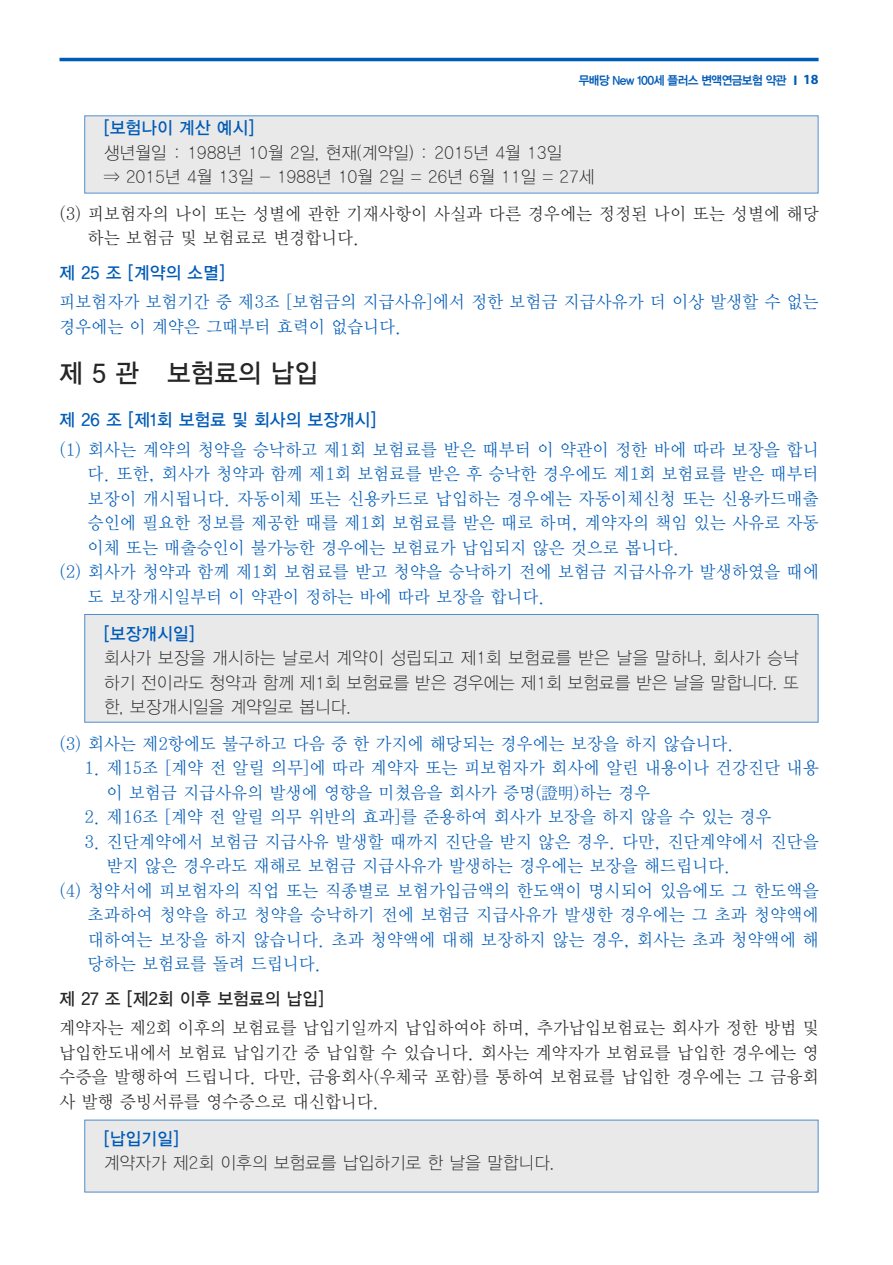
<style>
.page{position:relative;width:893px;height:1265px;background:#fff}
.page>*{position:absolute;margin:0;border:0;box-sizing:border-box;transform-origin:0 0}
.t1{font:26.25px "YDVYGO33";letter-spacing:.025em;color:#272627;scale:.95 1}
.t2{font:17.5px/24.5px "YDVY Mj O32";letter-spacing:.025em;color:#005bb7;scale:.95 1}
.t3{font:17.5px/24.5px "YDVY Mj O32";letter-spacing:.03em;color:#272627;scale:.95 1}
.t4{font:17.5px/24.5px "YDVYGO31";letter-spacing:.025em;color:#272627;scale:.95 1}
.t5{font:17.5px "YDVYGO33";letter-spacing:.025em;color:#005bb7;scale:.95 1}
.t6{font:17.5px "YDVYGO33";letter-spacing:.025em;color:#272627;scale:.95 1}
.t7{font:12.25px "YDVYGO34";letter-spacing:-.05em;color:#005bb7;scale:.95 1}
.s1{font-family:"Myriad Pro";font-weight:700;font-size:14px}
</style>
<div class="page">
<div style="left:85px;top:116px;width:733px;height:77px;background:#e9e9e9"></div>
<div style="left:85px;top:615px;width:733px;height:107px;background:#e9e9e9"></div>
<div style="left:84px;top:614px;width:734px;height:109px;border:1px solid #4d8ccd"></div>
<div style="left:85px;top:1120px;width:733px;height:72px;background:#e9e9e9"></div>
<hr style="left:60px;top:58px;width:759px;height:3px;background:#005bb7">
<p class="t7" style="left:579px;top:73px;width:254px">무배당 New 100세 플러스 변액연금보험 약관 <span class="s1">I 18</span></p>
<p class="t5" style="left:104px;top:118px;width:159px">[보험나이 계산 예시]</p>
<p class="t4" style="left:104px;top:140px;width:518px">생년월일 : 1988년 10월 2일, 현재(계약일) : 2015년 4월 13일<br>⇒ 2015년 4월 13일 - 1988년 10월 2일 = 26년 6월 11일 = 27세</p>
<p class="t3" style="left:88px;top:201px;width:771px;text-indent:-28px">(3) 피보험자의 나이 또는 성별에 관한 기재사항이 사실과 다른 경우에는 정정된 나이 또는 성별에 해당 하는 보험금 및 보험료로 변경합니다.</p>
<p class="t5" style="left:60px;top:263px;width:175px">제 25 조 [계약의 소멸]</p>
<p class="t2" style="left:60px;top:290px;width:800px">피보험자가 보험기간 중 제3조 [보험금의 지급사유]에서 정한 보험금 지급사유가 더 이상 발생할 수 없는 경우에는 이 계약은 그때부터 효력이 없습니다.</p>
<h1 class="t1" style="left:60px;top:358px;width:273px">제 5 관 보험료의 납입</h1>
<p class="t5" style="left:60px;top:410px;width:335px">제 26 조 [제1회 보험료 및 회사의 보장개시]</p>
<p class="t2" style="left:60px;top:437px;width:801px">(1) 회사는 계약의 청약을 승낙하고 제1회 보험료를 받은 때부터 이 약관이 정한 바에 따라 보장을 합니</p>
<p class="t2" style="left:88px;top:462px;width:770px">다. 또한, 회사가 청약과 함께 제1회 보험료를 받은 후 승낙한 경우에도 제1회 보험료를 받은 때부터</p>
<p class="t2" style="left:88px;top:486px;width:770px">보장이 개시됩니다. 자동이체 또는 신용카드로 납입하는 경우에는 자동이체신청 또는 신용카드매출</p>
<p class="t2" style="left:88px;top:511px;width:770px">승인에 필요한 정보를 제공한 때를 제1회 보험료를 받은 때로 하며, 계약자의 책임 있는 사유로 자동</p>
<p class="t2" style="left:88px;top:535px;width:624px">이체 또는 매출승인이 불가능한 경우에는 보험료가 납입되지 않은 것으로 봅니다.</p>
<p class="t2" style="left:60px;top:560px;width:801px">(2) 회사가 청약과 함께 제1회 보험료를 받고 청약을 승낙하기 전에 보험금 지급사유가 발생하였을 때에</p>
<p class="t2" style="left:88px;top:584px;width:483px">도 보장개시일부터 이 약관이 정하는 바에 따라 보장을 합니다.</p>
<p class="t5" style="left:104px;top:623px;width:96px">[보장개시일]</p>
<p class="t4" style="left:104px;top:646px;width:733px;text-align:justify">회사가 보장을 개시하는 날로서 계약이 성립되고 제1회 보험료를 받은 날을 말하나, 회사가 승낙 하기 전이라도 청약과 함께 제1회 보험료를 받은 경우에는 제1회 보험료를 받은 날을 말합니다. 또 한, 보장개시일을 계약일로 봅니다.</p>
<p class="t2" style="left:60px;top:731px;width:712px">(3) 회사는 제2항에도 불구하고 다음 중 한 가지에 해당되는 경우에는 보장을 하지 않습니다.</p>
<p class="t2" style="left:107px;top:756px;width:751px;text-indent:-22px">1. 제15조 [계약 전 알릴 의무]에 따라 계약자 또는 피보험자가 회사에 알린 내용이나 건강진단 내용 이 보험금 지급사유의 발생에 영향을 미쳤음을 회사가 증명(證明)하는 경우</p>
<p class="t2" style="left:84px;top:805px;width:725px">2. 제16조 [계약 전 알릴 의무 위반의 효과]를 준용하여 회사가 보장을 하지 않을 수 있는 경우</p>
<p class="t2" style="left:84px;top:829px;width:774px">3. 진단계약에서 보험금 지급사유 발생할 때까지 진단을 받지 않은 경우. 다만, 진단계약에서 진단을</p>
<p class="t2" style="left:107px;top:854px;width:658px">받지 않은 경우라도 재해로 보험금 지급사유가 발생하는 경우에는 보장을 해드립니다.</p>
<p class="t2" style="left:60px;top:878px;width:801px">(4) 청약서에 피보험자의 직업 또는 직종별로 보험가입금액의 한도액이 명시되어 있음에도 그 한도액을</p>
<p class="t2" style="left:88px;top:903px;width:771px">초과하여 청약을 하고 청약을 승낙하기 전에 보험금 지급사유가 발생한 경우에는 그 초과 청약액에</p>
<p class="t2" style="left:88px;top:927px;width:770px">대하여는 보장을 하지 않습니다. 초과 청약액에 대해 보장하지 않는 경우, 회사는 초과 청약액에 해</p>
<p class="t2" style="left:88px;top:952px;width:247px">당하는 보험료를 돌려 드립니다.</p>
<p class="t6" style="left:60px;top:989px;width:280px">제 27 조 [제2회 이후 보험료의 납입]</p>
<p class="t3" style="left:60px;top:1016px;width:800px;text-align:justify">계약자는 제2회 이후의 보험료를 납입기일까지 납입하여야 하며, 추가납입보험료는 회사가 정한 방법 및 납입한도내에서 보험료 납입기간 중 납입할 수 있습니다. 회사는 계약자가 보험료를 납입한 경우에는 영 수증을 발행하여 드립니다. 다만, 금융회사(우체국 포함)를 통하여 보험료를 납입한 경우에는 그 금융회 사 발행 증빙서류를 영수증으로 대신합니다.</p>
<p class="t5" style="left:104px;top:1128px;width:80px">[납입기일]</p>
<p class="t4" style="left:104px;top:1151px;width:475px">계약자가 제2회 이후의 보험료를 납입하기로 한 날을 말합니다.</p>
</div>
